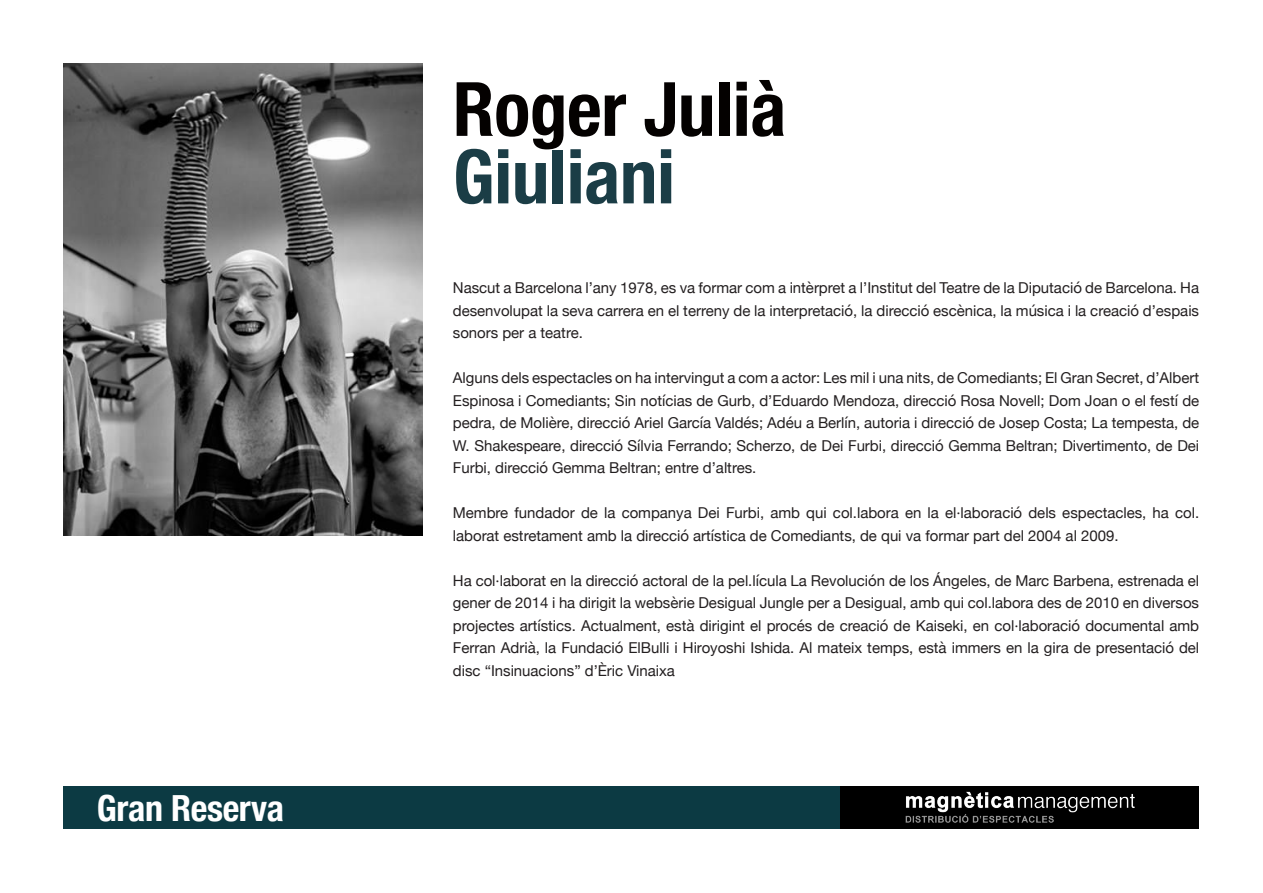
<style>
.page{position:relative;width:1263px;height:893px;background:#fff}
.page>*{position:absolute;margin:0;border:0;box-sizing:border-box;transform-origin:0 0}
.Títol__sinopsi{font:700 condensed 75px "Helvetica Neue";letter-spacing:-.005em;color:#040100}
.Títol__sinopsi-2{font:700 condensed 75px "Helvetica Neue";letter-spacing:-.005em;color:#1b3d46}
.t1{font:700 condensed 36px "Helvetica Neue";letter-spacing:-.01em;color:#fff}
.Text_base{font:15px/22.5px "Helvetica Neue";color:#231f20;text-align:justify}
</style>
<div class="page">
<div style="left:64px;top:787px;width:778px;height:42px;background:#0c3a43"></div>
<div style="left:840px;top:787px;width:359px;height:42px;background:#000"></div>
<img style="left:905px;top:791px;width:230px;height:32px">
<img style="left:64px;top:64px;width:358px;height:472px">
<h2 class="t1" style="left:97px;top:778px;width:189px">Gran Reserva</h2>
<p class="Títol__sinopsi" style="left:453px;top:47px;width:335px">Roger Julià</p>
<p class="Títol__sinopsi-2" style="left:453px;top:114px;width:224px">Giuliani</p>
<p class="Text_base" style="left:453px;top:278px;width:748px">Nascut a Barcelona l’any 1978, es va formar com a intèrpret a l’Institut del Teatre de la Diputació de Barcelona. Ha desenvolupat la seva carrera en el terreny de la interpretació, la direcció escènica, la música i la creació d’espais sonors per a teatre.</p>
<p class="Text_base" style="left:453px;top:368px;width:748px">Alguns dels espectacles on ha intervingut a com a actor: Les mil i una nits, de Comediants; El Gran Secret, d’Albert Espinosa i Comediants; Sin notícias de Gurb, d’Eduardo Mendoza, direcció Rosa Novell; Dom Joan o el festí de pedra, de Molière, direcció Ariel García Valdés; Adéu a Berlín, autoria i direcció de Josep Costa; La tempesta, de W. Shakespeare, direcció Sílvia Ferrando; Scherzo, de Dei Furbi, direcció Gemma Beltran; Divertimento, de Dei Furbi, direcció Gemma Beltran; entre d’altres.</p>
<p class="Text_base" style="left:453px;top:503px;width:748px">Membre fundador de la companya Dei Furbi, amb qui col.labora en la el·laboració dels espectacles, ha col. laborat estretament amb la direcció artística de Comediants, de qui va formar part del 2004 al 2009.</p>
<p class="Text_base" style="left:453px;top:570px;width:748px">Ha col·laborat en la direcció actoral de la pel.lícula La Revolución de los Ángeles, de Marc Barbena, estrenada el gener de 2014 i ha dirigit la websèrie Desigual Jungle per a Desigual, amb qui col.labora des de 2010 en diversos projectes artístics. Actualment, està dirigint el procés de creació de Kaiseki, en col·laboració documental amb Ferran Adrià, la Fundació ElBulli i Hiroyoshi Ishida. Al mateix temps, està immers en la gira de presentació del disc “Insinuacions” d’Èric Vinaixa</p>
</div>
